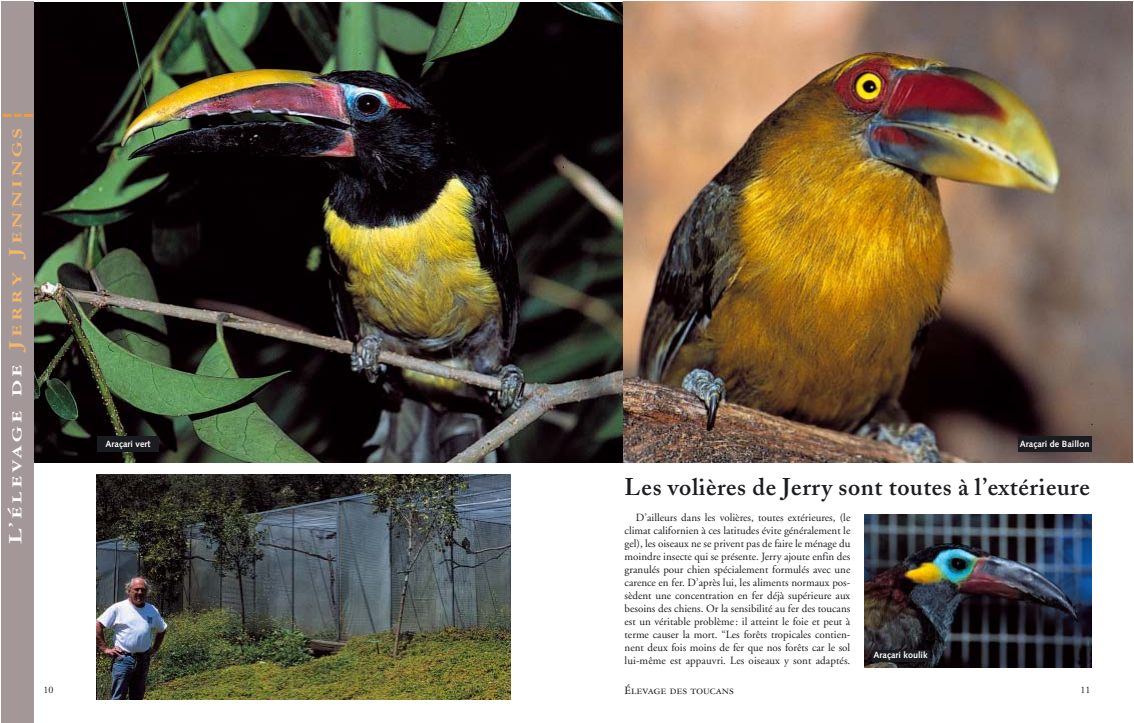
<style>
.page{position:relative;width:1134px;height:723px;background:#fff}
.page>*{position:absolute;margin:0;border:0;box-sizing:border-box;transform-origin:0 0}
.t1{font:600 24px "Adobe Caslon";letter-spacing:.025em;color:#1b1c20}
.t2{font:20px "Garamond Three Bold SC";letter-spacing:.1em;color:#f6b569;scale:1.42 1}
.t3{font:12px "Garamond Three SC";color:#1b1c20}
.t4{font:11px/13px "Adobe Garamond";letter-spacing:.005em;color:#1b1c20;text-align:justify}
.t5{font:10px "Adobe Garamond";color:#1b1c20}
.t6{font:700 9px "Syntax";color:#fff}
.s1{color:#fff}
</style>
<div class="page">
<img style="left:33px;top:1px;width:591px;height:462px">
<img style="left:624px;top:1px;width:509px;height:462px">
<img style="left:96px;top:474px;width:414px;height:226px">
<img style="left:865px;top:515px;width:226px;height:152px">
<div style="left:1px;top:1px;width:32px;height:722px;background:#a49798"></div>
<svg style="left:3px;top:114px;width:30px;height:3px"></svg>
<div style="left:97px;top:437px;width:62px;height:15px;background:#1b1c20"></div>
<div style="left:1018px;top:437px;width:73px;height:15px;background:#1b1c20"></div>
<div style="left:872px;top:650px;width:57px;height:11px;background:#1b1c20"></div>
<h2 class="t2" style="left:8px;top:544px;width:295px;rotate:-90deg"><span class="s1">L’élevage de</span> Jerry Jennings</h2>
<p class="t6" style="left:106px;top:440px;width:46px">Araçari vert</p>
<p class="t6" style="left:1020px;top:440px;width:71px">Araçari de Baillon</p>
<h1 class="t1" style="left:625px;top:477px;width:467px">Les volières de Jerry sont toutes à l’extérieure</h1>
<p class="t4" style="left:625px;top:512px;width:227px;text-indent:11px">D’ailleurs dans les volières, toutes extérieures, (le climat californien à ces latitudes évite généralement le gel), les oiseaux ne se privent pas de faire le ménage du moindre insecte qui se présente. Jerry ajoute enfin des granulés pour chien spécialement formulés avec une carence en fer. D’après lui, les aliments normaux pos&shy;sèdent une concentration en fer déjà supérieure aux besoins des chiens. Or la sensibilité au fer des toucans est un véritable problème : il atteint le foie et peut à terme causer la mort. “Les forêts tropicales contien&shy;nent deux fois moins de fer que nos forêts car le sol lui-même est appauvri. Les oiseaux y sont adaptés.</p>
<p class="t6" style="left:874px;top:651px;width:55px">Araçari koulik</p>
<p class="t5" style="left:44px;top:686px;width:11px">10</p>
<p class="t3" style="left:625px;top:686px;width:111px">Élevage des toucans</p>
<p class="t5" style="left:1080px;top:686px;width:11px">11</p>
</div>
